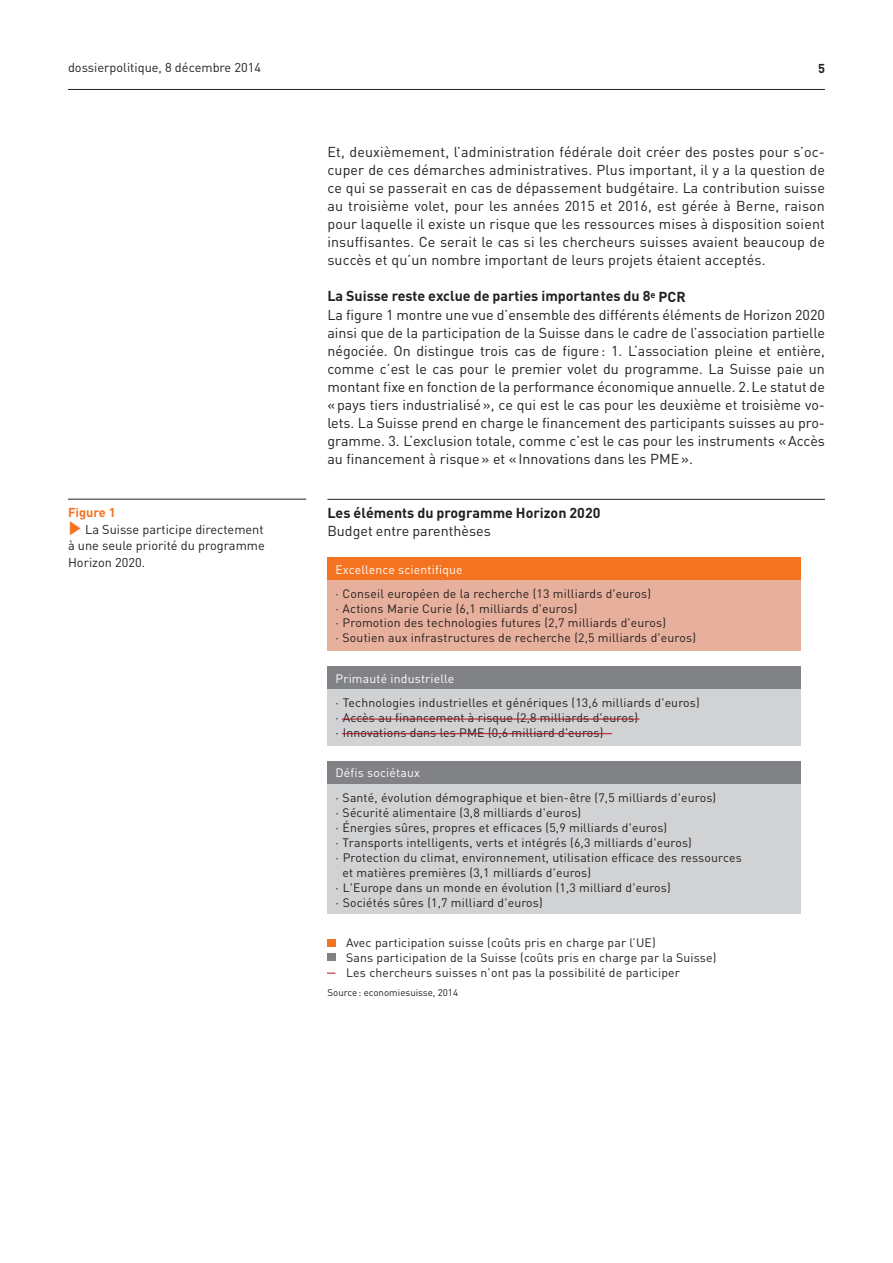
<style>
.page{position:relative;width:893px;height:1263px;background:#fff}
.page>*{position:absolute;margin:0;border:0;box-sizing:border-box;transform-origin:0 0}
.t1{font:14.25px/18px "DIN";color:#231f20;text-align:justify}
.t2{font:700 14.25px "DIN";color:#231f20}
.t3{font:12.75px/16.5px "DIN";color:#231f20;text-align:justify}
.t4{font:700 12.75px "DIN";color:#f47321}
.t5{font:700 12.75px "DIN";color:#231f20}
.t6{font:12.15px/15px "DIN";letter-spacing:.015em;color:#231f20}
.t7{font:12.15px "DIN";letter-spacing:.015em;color:#fff}
.t8{font:9.75px "DIN";color:#231f20}
.s1{color:#f47321}
.s2{font-weight:700}
</style>
<div class="page">
<hr style="left:68px;top:89px;width:757px;height:1px;background:#231f20">
<hr style="left:327px;top:499px;width:498px;height:1px;background:#231f20">
<div style="left:327px;top:580px;width:473px;height:71px;background:#e7b09d"></div>
<div style="left:327px;top:689px;width:473px;height:56px;background:#d1d2d4"></div>
<div style="left:327px;top:784px;width:473px;height:129px;background:#d1d2d4"></div>
<div style="left:327px;top:666px;width:473px;height:23px;background:#808285"></div>
<div style="left:327px;top:761px;width:473px;height:23px;background:#808285"></div>
<div style="left:327px;top:557px;width:473px;height:23px;background:#f47321"></div>
<div style="left:327px;top:939px;width:8px;height:7px;background:#f47321"></div>
<div style="left:327px;top:953px;width:8px;height:8px;background:#808285"></div>
<hr style="left:342px;top:719px;width:297px;height:1px;background:#b50e1a">
<hr style="left:342px;top:733px;width:270px;height:1px;background:#b50e1a">
<hr style="left:68px;top:499px;width:238px;height:1px;background:#231f20">
<p class="t3" style="left:68px;top:59px;width:195px">dossierpolitique, 8 décembre 2014</p>
<p class="t5" style="left:818px;top:60px;width:8px">5</p>
<p class="t4" style="left:68px;top:504px;width:49px">Figure 1</p>
<p class="t3" style="left:68px;top:521px;width:198px"><span class="s1">✓</span> La Suisse participe directement à une seule priorité du programme Horizon 2020.</p>
<p class="t1" style="left:327px;top:143px;width:499px">Et, deuxièmement, l’administration fédérale doit créer des postes pour s’oc&shy;cuper de ces démarches administratives. Plus important, il y a la question de ce qui se passerait en cas de dépassement budgétaire. La contribution suisse au troisième volet, pour les années 2015 et 2016, est gérée à Berne, raison pour laquelle il existe un risque que les ressources mises à disposition soient insuffisantes. Ce serait le cas si les chercheurs suisses avaient beaucoup de succès et qu’un nombre important de leurs projets étaient acceptés.</p>
<p class="t1" style="left:327px;top:287px;width:499px;text-align:left"><span class="s2">La Suisse reste exclue de parties importantes du 8</span><sup>e</sup> <span class="s2">PCR<br></span>La figure 1 montre une vue d’ensemble des différents éléments de Horizon 2020 ainsi que de la participation de la Suisse dans le cadre de l’association partielle négociée. On distingue trois cas de figure: 1. L’association pleine et entière, comme c’est le cas pour le premier volet du programme. La Suisse paie un montant fixe en fonction de la performance économique annuelle. 2.Le statut de «pays tiers industrialisé», ce qui est le cas pour les deuxième et troisième vo&shy;lets. La Suisse prend en charge le financement des participants suisses au pro&shy;gramme. 3. L’exclusion totale, comme c’est le cas pour les instruments «Accès au financement à risque» et «Innovations dans les PME».</p>
<p class="t2" style="left:327px;top:503px;width:275px">Les éléments du programme Horizon 2020</p>
<p class="t1" style="left:327px;top:521px;width:165px">Budget entre parenthèses</p>
<p class="t7" style="left:335px;top:562px;width:129px">Excellence scientifique</p>
<p class="t6" style="left:335px;top:585px;width:362px">· Conseil européen de la recherche (13 milliards d'euros)<br>· Actions Marie Curie (6,1 milliards d'euros)<br>· Promotion des technologies futures (2,7 milliards d'euros)<br>· Soutien aux infrastructures de recherche (2,5 milliards d'euros)</p>
<p class="t7" style="left:335px;top:671px;width:120px">Primauté industrielle</p>
<p class="t6" style="left:336px;top:695px;width:366px">· Technologies industrielles et génériques (13,6 milliards d'euros) · Accès au financement à risque (2,8 milliards d'euros)<br>· Innovations dans les PME (0,6 milliard d'euros)</p>
<p class="t7" style="left:335px;top:765px;width:86px">Défis sociétaux</p>
<p class="t6" style="left:335px;top:790px;width:382px">· Santé, évolution démographique et bien-être (7,5 milliards d'euros)</p>
<p class="t6" style="left:335px;top:805px;width:247px">· Sécurité alimentaire (3,8 milliards d'euros)</p>
<p class="t6" style="left:336px;top:820px;width:333px">· Énergies sûres, propres et efficaces (5,9 milliards d'euros)</p>
<p class="t6" style="left:336px;top:835px;width:358px">· Transports intelligents, verts et intégrés (6,3 milliards d'euros)</p>
<p class="t6" style="left:336px;top:850px;width:408px">· Protection du climat, environnement, utilisation efficace des ressources</p>
<p class="t6" style="left:342px;top:865px;width:250px">et matières premières (3,1 milliards d'euros)</p>
<p class="t6" style="left:336px;top:880px;width:337px">· L'Europe dans un monde en évolution (1,3 milliard d'euros)</p>
<p class="t6" style="left:336px;top:895px;width:209px">· Sociétés sûres (1,7 milliard d'euros)</p>
<p class="t6" style="left:346px;top:935px;width:372px">Avec participation suisse (coûts pris en charge par l’UE)<br>Sans participation de la Suisse (coûts pris en charge par la Suisse)<br>Les chercheurs suisses n’ont pas la possibilité de participer</p>
<p class="t8" style="left:327px;top:986px;width:132px">Source: economiesuisse, 2014</p>
</div>
